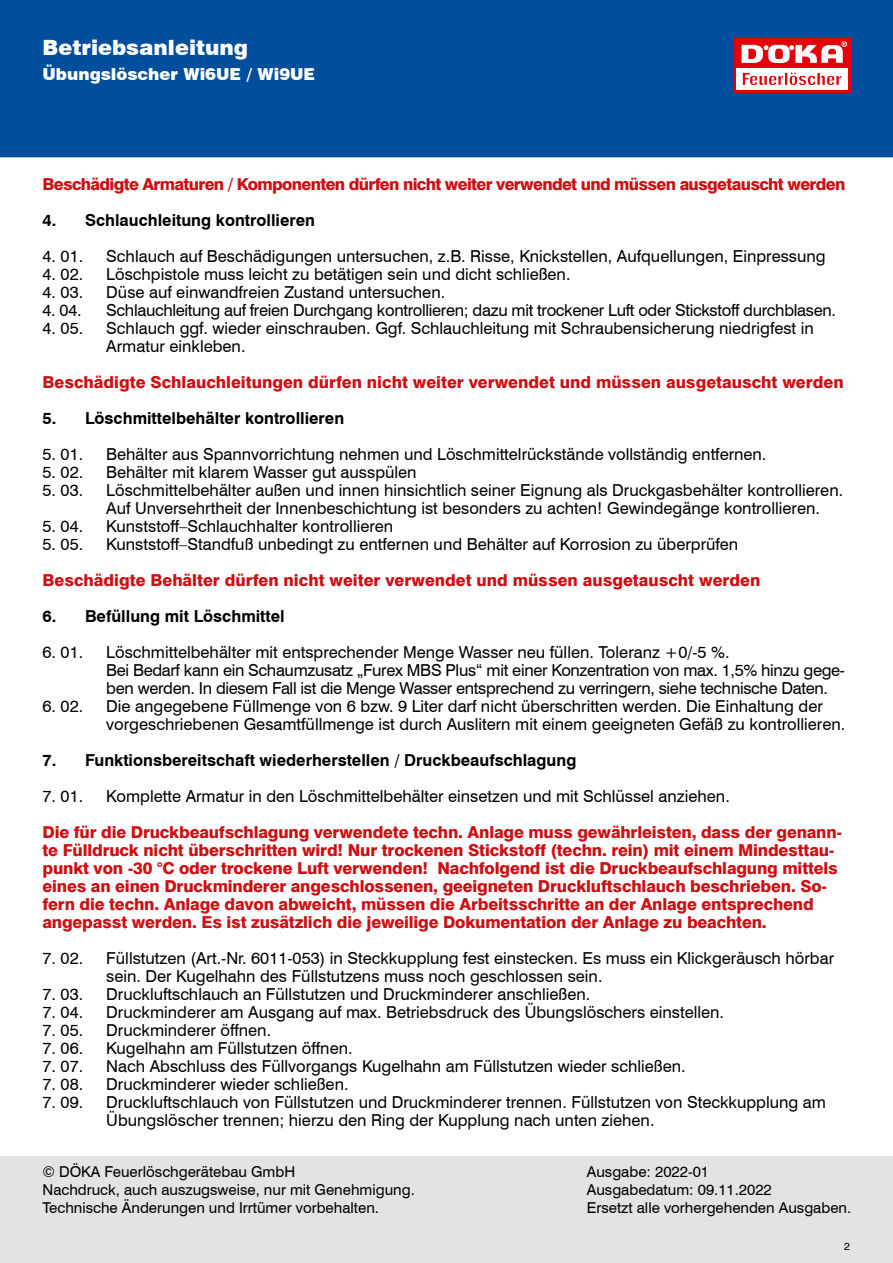
<style>
.page{position:relative;width:893px;height:1263px;background:#fff}
.page>*{position:absolute;margin:0;border:0;box-sizing:border-box;transform-origin:0 0}
.t1{font:900 21px "Swiss 721 BT";color:#fff}
.t2{font:16.5px/18px "Swiss 721 BT";color:#000}
.Achtung{font:800 16.5px/18px "Swiss 721 BT";letter-spacing:-.01em;color:#cd1013}
.t3{font:16.5px/18px "Swiss 721 BT";letter-spacing:-.02em;color:#000}
.t4{font:700 16.5px "Swiss 721 BT";color:#000}
.Achtung-2{font:800 16.5px "Swiss 721 BT";letter-spacing:-.04em;color:#cd1013}
.t5{font:900 16.5px "Swiss 721 BT";color:#fff}
.t6{font:15px/18px "Swiss 721 BT";color:#000}
.t7{font:10.5px "Swiss 721 BT";color:#000}
</style>
<div class="page">
<div style="left:0;top:1157px;width:893px;height:106px;background:#e3e3e3"></div>
<div style="left:0;top:0;width:893px;height:157px;background:#004e9e"></div>
<div style="left:734px;top:38px;width:117px;height:55px;background:#e3000b"></div>
<div style="left:736px;top:68px;width:112px;height:22px;background:#fff"></div>
<svg style="left:742px;top:41px;width:105px;height:22px"></svg>
<svg style="left:742px;top:72px;width:100px;height:14px"></svg>
<p class="t1" style="left:43px;top:34px;width:207px">Betriebsanleitung</p>
<p class="t5" style="left:43px;top:64px;width:274px">Übungslöscher Wi6UE / Wi9UE</p>
<p class="Achtung-2" style="left:43px;top:174px;width:804px">Beschädigte Armaturen / Komponenten dürfen nicht weiter verwendet und müssen ausgetauscht werden</p>
<p class="t4" style="left:43px;top:210px;width:274px">4. Schlauchleitung kontrollieren</p>
<p class="t2" style="left:43px;top:247px;width:42px">4. 01.</p>
<p class="t2" style="left:106px;top:247px;width:721px">Schlauch auf Beschädigungen untersuchen, z.B. Risse, Knickstellen, Aufquellungen, Einpressung</p>
<p class="t2" style="left:43px;top:265px;width:42px">4. 02.</p>
<p class="t2" style="left:106px;top:265px;width:466px">Löschpistole muss leicht zu betätigen sein und dicht schließen.</p>
<p class="t2" style="left:43px;top:283px;width:42px">4. 03.</p>
<p class="t2" style="left:106px;top:283px;width:340px">Düse auf einwandfreien Zustand untersuchen.</p>
<p class="t2" style="left:43px;top:301px;width:41px">4. 04.</p>
<p class="t3" style="left:106px;top:301px;width:731px">Schlauchleitung auf freien Durchgang kontrollieren; dazu mit trockener Luft oder Stickstoff durchblasen.</p>
<p class="t2" style="left:43px;top:319px;width:42px">4. 05.</p>
<p class="t2" style="left:106px;top:319px;width:709px">Schlauch ggf. wieder einschrauben. Ggf. Schlauchleitung mit Schraubensicherung niedrigfest in<br>Armatur einkleben.</p>
<p class="Achtung" style="left:43px;top:373px;width:803px">Beschädigte Schlauchleitungen dürfen nicht weiter verwendet und müssen ausgetauscht werden</p>
<p class="t4" style="left:43px;top:408px;width:303px">5. Löschmittelbehälter kontrollieren</p>
<p class="t2" style="left:43px;top:445px;width:42px">5. 01.</p>
<p class="t2" style="left:106px;top:445px;width:662px">Behälter aus Spannvorrichtung nehmen und Löschmittelrückstände vollständig entfernen.</p>
<p class="t2" style="left:43px;top:463px;width:42px">5. 02.</p>
<p class="t2" style="left:106px;top:463px;width:312px">Behälter mit klarem Wasser gut ausspülen</p>
<p class="t2" style="left:43px;top:481px;width:42px">5. 03.</p>
<p class="t2" style="left:106px;top:481px;width:738px">Löschmittelbehälter außen und innen hinsichtlich seiner Eignung als Druckgasbehälter kontrollieren.<br>Auf Unversehrtheit der Innenbeschichtung ist besonders zu achten! Gewindegänge kontrollieren.</p>
<p class="t2" style="left:43px;top:517px;width:42px">5. 04.</p>
<p class="t2" style="left:106px;top:517px;width:289px">Kunststoff–Schlauchhalter kontrollieren</p>
<p class="t2" style="left:43px;top:535px;width:42px">5. 05.</p>
<p class="t2" style="left:106px;top:535px;width:633px">Kunststoff–Standfuß unbedingt zu entfernen und Behälter auf Korrosion zu überprüfen</p>
<p class="Achtung" style="left:43px;top:571px;width:719px">Beschädigte Behälter dürfen nicht weiter verwendet und müssen ausgetauscht werden</p>
<p class="t4" style="left:43px;top:606px;width:244px">6. Befüllung mit Löschmittel</p>
<p class="t2" style="left:43px;top:643px;width:42px">6. 01.</p>
<p class="t3" style="left:106px;top:643px;width:740px">Löschmittelbehälter mit entsprechender Menge Wasser neu füllen. Toleranz +0/-5 %.<br>Bei Bedarf kann ein Schaumzusatz „Furex MBS Plus“ mit einer Konzentration von max. 1,5% hinzu gege&shy;ben werden. In diesem Fall ist die Menge Wasser entsprechend zu verringern, siehe technische Daten.</p>
<p class="t2" style="left:43px;top:697px;width:42px">6. 02.</p>
<p class="t2" style="left:106px;top:697px;width:740px">Die angegebene Füllmenge von 6 bzw. 9 Liter darf nicht überschritten werden. Die Einhaltung der vorgeschriebenen Gesamtfüllmenge ist durch Auslitern mit einem geeigneten Gefäß zu kontrollieren.</p>
<p class="t4" style="left:43px;top:750px;width:535px">7. Funktionsbereitschaft wiederherstellen / Druckbeaufschlagung</p>
<p class="t2" style="left:43px;top:787px;width:42px">7. 01.</p>
<p class="t2" style="left:106px;top:787px;width:625px">Komplette Armatur in den Löschmittelbehälter einsetzen und mit Schlüssel anziehen.</p>
<p class="Achtung" style="left:43px;top:823px;width:801px">Die für die Druckbeaufschlagung verwendete techn. Anlage muss gewährleisten, dass der genann&shy;te Fülldruck nicht überschritten wird! Nur trockenen Stickstoff (techn. rein) mit einem Mindesttau&shy;punkt von -30 °C oder trockene Luft verwenden! Nachfolgend ist die Druckbeaufschlagung mittels eines an einen Druckminderer angeschlossenen, geeigneten Druckluftschlauch beschrieben. So&shy;fern die techn. Anlage davon abweicht, müssen die Arbeitsschritte an der Anlage entsprechend angepasst werden. Es ist zusätzlich die jeweilige Dokumentation der Anlage zu beachten.</p>
<p class="t2" style="left:43px;top:949px;width:42px">7. 02.</p>
<p class="t2" style="left:106px;top:949px;width:729px">Füllstutzen (Art.-Nr. 6011-053) in Steckkupplung fest einstecken. Es muss ein Klickgeräusch hörbar sein. Der Kugelhahn des Füllstutzens muss noch geschlossen sein.</p>
<p class="t2" style="left:43px;top:985px;width:42px">7. 03.</p>
<p class="t2" style="left:106px;top:985px;width:485px">Druckluftschlauch an Füllstutzen und Druckminderer anschließen.</p>
<p class="t2" style="left:43px;top:1003px;width:42px">7. 04.</p>
<p class="t2" style="left:106px;top:1003px;width:619px">Druckminderer am Ausgang auf max. Betriebsdruck des Übungslöschers einstellen.</p>
<p class="t2" style="left:43px;top:1021px;width:42px">7. 05.</p>
<p class="t2" style="left:106px;top:1021px;width:166px">Druckminderer öffnen.</p>
<p class="t2" style="left:43px;top:1039px;width:42px">7. 06.</p>
<p class="t2" style="left:106px;top:1039px;width:248px">Kugelhahn am Füllstutzen öffnen.</p>
<p class="t2" style="left:43px;top:1057px;width:42px">7. 07.</p>
<p class="t2" style="left:106px;top:1057px;width:581px">Nach Abschluss des Füllvorgangs Kugelhahn am Füllstutzen wieder schließen.</p>
<p class="t2" style="left:43px;top:1075px;width:42px">7. 08.</p>
<p class="t2" style="left:106px;top:1075px;width:244px">Druckminderer wieder schließen.</p>
<p class="t2" style="left:43px;top:1093px;width:42px">7. 09.</p>
<p class="t2" style="left:106px;top:1093px;width:721px">Druckluftschlauch von Füllstutzen und Druckminderer trennen. Füllstutzen von Steckkupplung am<br>Übungslöscher trennen; hierzu den Ring der Kupplung nach unten ziehen.</p>
<p class="t6" style="left:43px;top:1162px;width:374px">© DÖKA Feuerlöschgerätebau GmbH<br>Nachdruck, auch auszugsweise, nur mit Genehmigung.<br>Technische Änderungen und Irrtümer vorbehalten.</p>
<p class="t6" style="left:587px;top:1162px;width:266px">Ausgabe: 2022-01<br>Ausgabedatum: 09.11.2022<br>Ersetzt alle vorhergehenden Ausgaben.</p>
<p class="t7" style="left:844px;top:1240px;width:7px">2</p>
</div>
